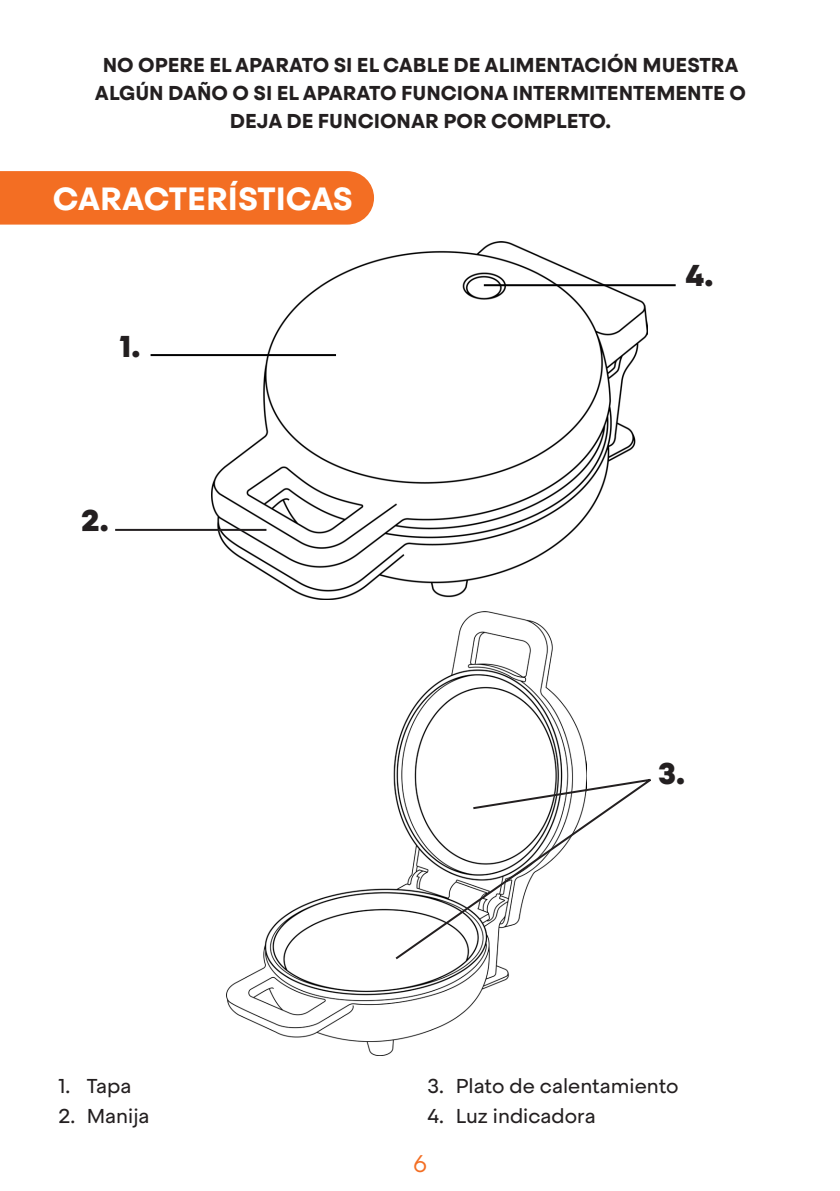
<style>
.page{position:relative;width:840px;height:1191px;background:#fff}
.page>*{position:absolute;margin:0;border:0;box-sizing:border-box;transform-origin:0 0}
.t1{font:700 32px "Steradian";color:#fff}
.t2{font:900 30px "Steradian";color:#231f20}
.t3{font:300 24px "Steradian";color:#f36e23}
.BoldNumbers{font:700 20px "Steradian";color:#231f20}
.t4{font:20px "Steradian";color:#231f20}
</style>
<div class="page">
<img style="left:226px;top:612px;width:360px;height:443px">
<img style="left:211px;top:241px;width:436px;height:358px">
<div style="left:0;top:171px;width:374px;height:54px;background:#f36e23"></div>
<hr style="left:483px;top:284px;width:192px;height:2px;background:#000001">
<hr style="left:150px;top:354px;width:186px;height:2px;background:#000001">
<hr style="left:115px;top:529px;width:151px;height:2px;background:#231f20">
<svg style="left:393px;top:776px;width:258px;height:185px"></svg>
<p class="BoldNumbers" style="left:103px;top:52px;width:637px">NO OPERE EL APARATO SI EL CABLE DE ALIMENTACIÓN MUESTRA</p>
<p class="BoldNumbers" style="left:95px;top:80px;width:652px">ALGÚN DAÑO O SI EL APARATO FUNCIONA INTERMITENTEMENTE O</p>
<p class="BoldNumbers" style="left:230px;top:108px;width:382px">DEJA DE FUNCIONAR POR COMPLETO.</p>
<p class="t1" style="left:53px;top:179px;width:301px">CARACTERÍSTICAS</p>
<p class="t2" style="left:119px;top:327px;width:22px">1.</p>
<p class="t2" style="left:81px;top:501px;width:29px">2.</p>
<p class="t2" style="left:685px;top:256px;width:29px">4.</p>
<p class="t2" style="left:657px;top:754px;width:29px">3.</p>
<p class="t4" style="left:58px;top:1074px;width:74px">1. Tapa</p>
<p class="t4" style="left:58px;top:1104px;width:93px">2. Manija</p>
<p class="t4" style="left:427px;top:1074px;width:252px">3. Plato de calentamiento</p>
<p class="t4" style="left:427px;top:1104px;width:170px">4. Luz indicadora</p>
<p class="t3" style="left:413px;top:1149px;width:15px">6</p>
</div>
